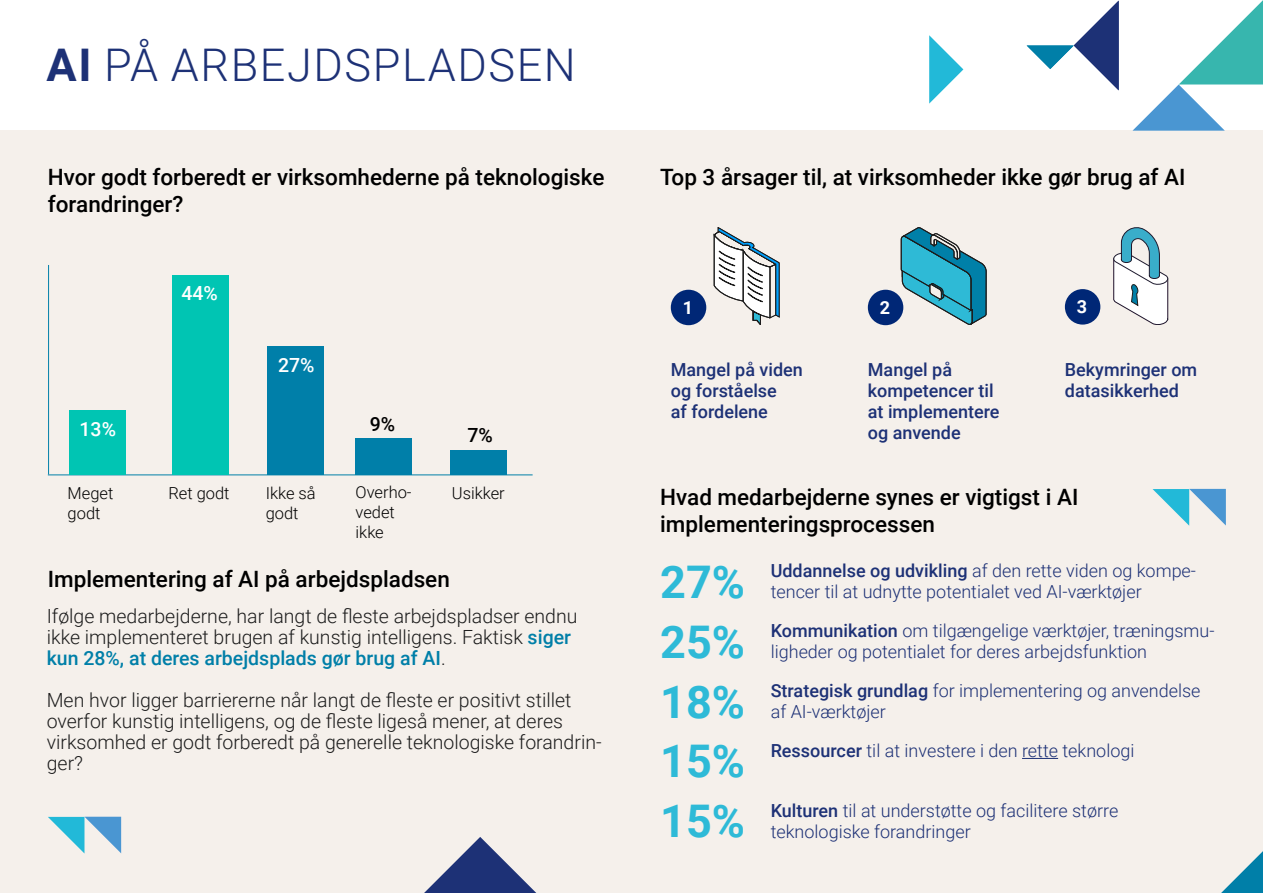
<style>
.page{position:relative;width:1263px;height:893px;background:#fff}
.page>*{position:absolute;margin:0;border:0;box-sizing:border-box;transform-origin:0 0}
.t1{font:300 45px "Roboto";letter-spacing:.035em;color:#1d3176}
.t2{font:700 45px/59.8px "Roboto";color:#2ebad7;text-align:justify}
.t3{font:500 22.5px/27px "Roboto";color:#000}
.t4{font:300 19.5px/21px "Roboto";color:#1c1c1c}
.t5{font:500 19.5px "Roboto";color:#fff}
.t6{font:500 19.5px "Roboto";color:#000}
.t7{font:300 18px/21px "Roboto";color:#1d3176}
.t8{font:500 18px/21px "Roboto";color:#1d3176}
.t9{font:700 18px "Roboto";color:#fff}
.t10{font:300 16.5px/19.8px "Roboto";color:#000}
.s1{font-weight:700}
.s2{font-weight:500;color:#007fa8}
.s3{font-weight:500}
</style>
<div class="page">
<div style="left:0;top:131px;width:1263px;height:762px;background:#f5f0eb"></div>
<svg style="left:48px;top:817px;width:73px;height:36px"></svg>
<svg style="left:424px;top:837px;width:112px;height:56px"></svg>
<svg style="left:1152px;top:489px;width:74px;height:37px"></svg>
<svg style="left:714px;top:228px;width:65px;height:97px"></svg>
<svg style="left:897px;top:228px;width:89px;height:96px"></svg>
<svg style="left:1113px;top:228px;width:56px;height:97px"></svg>
<div style="left:671px;top:290px;width:35px;height:35px;background:#002776;border-radius:50%"></div>
<div style="left:868px;top:290px;width:35px;height:35px;background:#002776;border-radius:50%"></div>
<div style="left:1065px;top:289px;width:35px;height:36px;background:#002776;border-radius:50%"></div>
<hr style="left:1022px;top:758px;width:36px;height:1px;background:#1d3176">
<hr style="left:48px;top:265px;width:1px;height:209px;background:#007fa8">
<hr style="left:48px;top:474px;width:485px;height:1px;background:#007fa8">
<div style="left:69px;top:410px;width:56px;height:65px;background:#00c5b3"></div>
<div style="left:172px;top:275px;width:56px;height:200px;background:#00c5b3"></div>
<div style="left:268px;top:346px;width:56px;height:128px;background:#007fa9"></div>
<div style="left:356px;top:439px;width:56px;height:36px;background:#007fa9"></div>
<div style="left:451px;top:451px;width:56px;height:24px;background:#007fa9"></div>
<svg style="left:929px;top:35px;width:34px;height:69px"></svg>
<svg style="left:1027px;top:1px;width:92px;height:89px"></svg>
<svg style="left:1132px;top:0;width:131px;height:131px"></svg>
<svg style="left:1221px;top:851px;width:42px;height:42px"></svg>
<h1 class="t1" style="left:46px;top:33px;width:531px"><span class="s1">AI</span> PÅ ARBEJDSPLADSEN</h1>
<p class="t3" style="left:48px;top:163px;width:558px">Hvor godt forberedt er virksomhederne på teknologiske forandringer?</p>
<p class="t5" style="left:80px;top:415px;width:38px">13%</p>
<p class="t10" style="left:68px;top:482px;width:47px">Meget godt</p>
<p class="t5" style="left:181px;top:280px;width:38px">44%</p>
<p class="t5" style="left:278px;top:351px;width:38px">27%</p>
<p class="t6" style="left:370px;top:410px;width:27px">9%</p>
<p class="t6" style="left:467px;top:422px;width:27px">7%</p>
<p class="t10" style="left:168px;top:482px;width:63px">Ret godt</p>
<p class="t10" style="left:266px;top:482px;width:52px">Ikke så godt</p>
<p class="t10" style="left:356px;top:482px;width:58px">Overho&shy;vedet ikke</p>
<p class="t10" style="left:452px;top:482px;width:54px">Usikker</p>
<p class="t3" style="left:48px;top:564px;width:404px">Implementering af AI på arbejdspladsen</p>
<p class="t4" style="left:47px;top:605px;width:532px">Ifølge medarbejderne, har langt de fleste arbejdspladser endnu ikke implementeret brugen af kunstig intelligens. Faktisk <span class="s2">siger kun 28%, at deres arbejdsplads gør brug af AI</span>.</p>
<p class="t4" style="left:47px;top:689px;width:556px">Men hvor ligger barriererne når langt de fleste er positivt stillet overfor kunstig intelligens, og de fleste ligeså mener, at deres virksomhed er godt forberedt på generelle teknologiske forandrin&shy;ger?</p>
<p class="t3" style="left:660px;top:162px;width:527px">Top 3 årsager til, at virksomheder ikke gør brug af AI</p>
<p class="t9" style="left:683px;top:295px;width:12px">1</p>
<p class="t9" style="left:880px;top:295px;width:12px">2</p>
<p class="t9" style="left:1077px;top:294px;width:12px">3</p>
<p class="t8" style="left:671px;top:358px;width:134px">Mangel på viden og forståelse<br>af fordelene</p>
<p class="t8" style="left:868px;top:358px;width:133px">Mangel på kompetencer til at implementere og anvende</p>
<p class="t8" style="left:1065px;top:358px;width:134px">Bekymringer om datasikkerhed</p>
<p class="t3" style="left:660px;top:483px;width:420px">Hvad medarbejderne synes er vigtigst i AI implementeringsprocessen</p>
<h1 class="t2" style="left:660px;top:550px;width:86px">27% 25% 18% 15% 15%</h1>
<p class="t7" style="left:771px;top:560px;width:427px"><span class="s3">Uddannelse og udvikling</span> af den rette viden og kompe&shy;tencer til at udnytte potentialet ved AI-værktøjer</p>
<p class="t7" style="left:771px;top:620px;width:445px"><span class="s3">Kommunikation</span> om tilgængelige værktøjer, træningsmu&shy;ligheder og potentialet for deres arbejdsfunktion</p>
<p class="t7" style="left:771px;top:680px;width:431px"><span class="s3">Strategisk grundlag</span> for implementering og anvendelse af AI-værktøjer</p>
<p class="t7" style="left:771px;top:739px;width:365px"><span class="s3">Ressourcer</span> til at investere i den rette teknologi</p>
<p class="t7" style="left:771px;top:799px;width:349px"><span class="s3">Kulturen</span> til at understøtte og facilitere større teknologiske forandringer</p>
</div>
